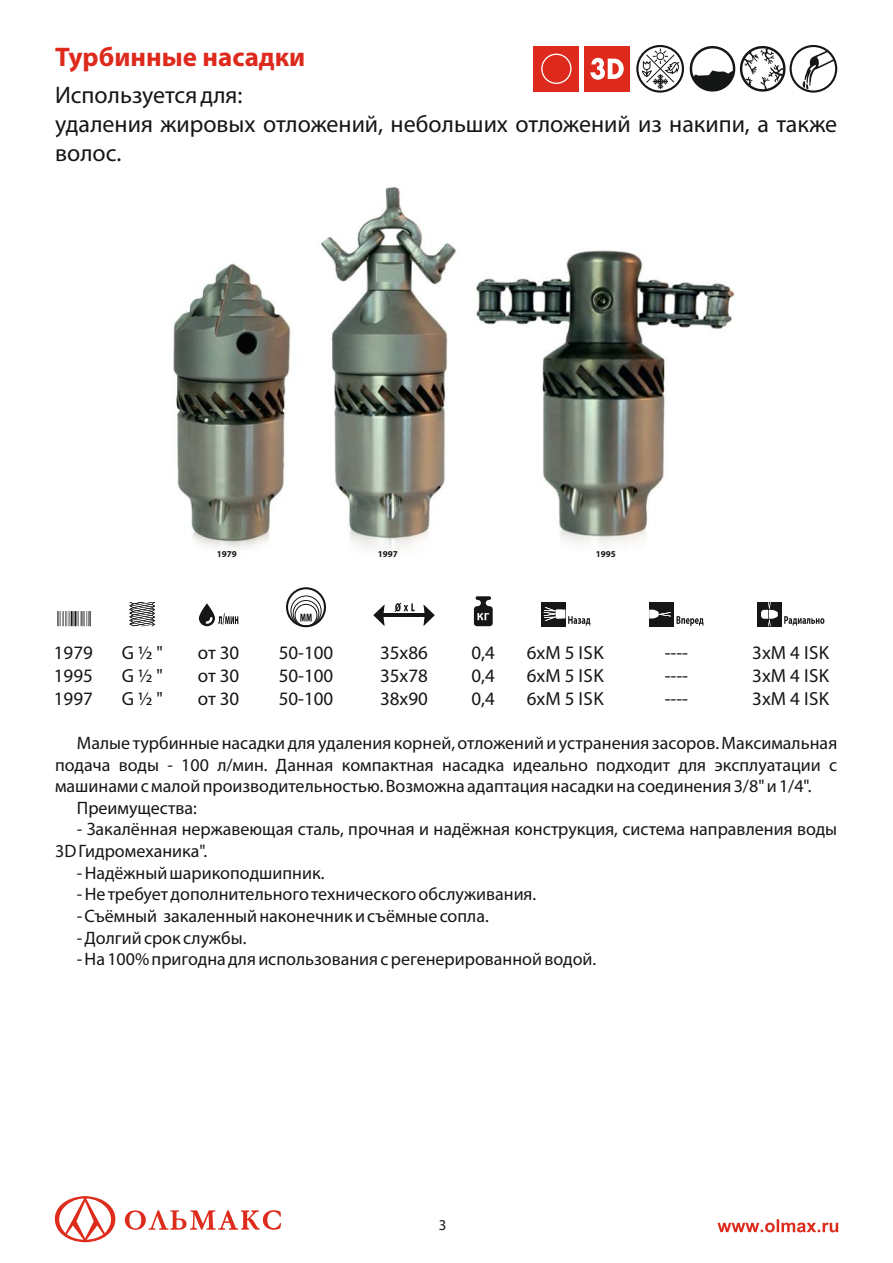
<style>
.page{position:relative;width:893px;height:1263px;background:#fff}
.page>*{position:absolute;margin:0;border:0;box-sizing:border-box;transform-origin:0 0}
.t1{font:700 27px "Myriad Pro";color:#dd2a1d}
.t2{font:24px/28.8px "Myriad Pro";color:#151616}
.t3{font:19.05px/22.8px "Myriad Pro";color:#151616;text-align:justify}
.t4{font:18px/21.6px "Myriad Pro";color:#151616}
.t5{font:15px "Myriad Pro";color:#151616}
.t6{font:700 9px "Myriad Pro";color:#151616}
</style>
<div class="page">
<img style="left:173px;top:186px;width:562px;height:364px">
<svg style="left:717px;top:1219px;width:121px;height:13px"></svg>
<svg style="left:54px;top:1196px;width:227px;height:46px"></svg>
<div style="left:584px;top:46px;width:46px;height:46px;background:#dd2a1d"></div>
<div style="left:533px;top:46px;width:46px;height:46px;background:#dd2a1d"></div>
<div style="left:541px;top:54px;width:31px;height:30px;border:1px solid #fff;border-radius:50%"></div>
<svg style="left:803px;top:51px;width:32px;height:38px"></svg>
<div style="left:790px;top:45px;width:47px;height:48px;border:2px solid #151616;border-radius:50%"></div>
<svg style="left:394px;top:603px;width:21px;height:9px"></svg>
<hr style="left:381px;top:613px;width:46px;height:4px;background:#151616">
<svg style="left:373px;top:604px;width:12px;height:22px"></svg>
<svg style="left:423px;top:604px;width:12px;height:22px"></svg>
<svg style="left:474px;top:596px;width:19px;height:30px"></svg>
<div style="left:541px;top:602px;width:24px;height:24px;background:#151616"></div>
<svg style="left:544px;top:607px;width:46px;height:19px"></svg>
<div style="left:649px;top:602px;width:24px;height:24px;background:#151616"></div>
<svg style="left:649px;top:610px;width:54px;height:16px"></svg>
<div style="left:757px;top:602px;width:24px;height:24px;background:#151616"></div>
<svg style="left:761px;top:602px;width:17px;height:24px"></svg>
<svg style="left:784px;top:616px;width:40px;height:10px"></svg>
<svg style="left:199px;top:603px;width:39px;height:23px"></svg>
<svg style="left:129px;top:602px;width:26px;height:24px"></svg>
<svg style="left:57px;top:611px;width:34px;height:15px"></svg>
<div style="left:286px;top:587px;width:40px;height:40px;border:2px solid #151616;border-radius:50%"></div>
<div style="left:290px;top:595px;width:32px;height:32px;border:1px solid #151616;border-radius:50%"></div>
<div style="left:293px;top:600px;width:26px;height:27px;border:1px solid #151616;border-radius:50%"></div>
<div style="left:295px;top:604px;width:22px;height:23px;border:1px solid #151616;border-radius:50%"></div>
<svg style="left:300px;top:614px;width:12px;height:7px"></svg>
<svg style="left:590px;top:58px;width:34px;height:22px"></svg>
<div style="left:636px;top:45px;width:48px;height:48px;border:2px solid #151616;border-radius:50%"></div>
<svg style="left:641px;top:49px;width:39px;height:40px"></svg>
<svg style="left:690px;top:46px;width:95px;height:46px"></svg>
<h1 class="t1" style="left:55px;top:46px;width:252px">Турбинные насадки</h1>
<h2 class="t2" style="left:55px;top:83px;width:784px">Используется для:<br>удаления жировых отложений, небольших отложений из накипи, а также волос.</h2>
<p class="t6" style="left:217px;top:550px;width:21px">1979</p>
<p class="t6" style="left:378px;top:550px;width:21px">1997</p>
<p class="t6" style="left:596px;top:550px;width:21px">1995</p>
<p class="t3" style="left:54px;top:643px;width:41px">1979<br>1995<br>1997</p>
<p class="t3" style="left:122px;top:643px;width:43px">G ½ " G ½ " G ½ "</p>
<p class="t3" style="left:198px;top:643px;width:43px">от 30 от 30 от 30</p>
<p class="t3" style="left:279px;top:643px;width:56px">50-100<br>50-100<br>50-100</p>
<p class="t3" style="left:380px;top:643px;width:49px">35х86<br>35х78<br>38х90</p>
<p class="t3" style="left:471px;top:643px;width:25px">0,4<br>0,4<br>0,4</p>
<p class="t3" style="left:527px;top:643px;width:78px">6xM 5 ISK 6xM 5 ISK 6xM 5 ISK</p>
<p class="t3" style="left:665px;top:643px;width:25px">---- ---- ----</p>
<p class="t3" style="left:752px;top:643px;width:78px">3xM 4 ISK 3xM 4 ISK 3xM 4 ISK</p>
<p class="t4" style="left:77px;top:733px;width:762px">Малые турбинные насадки для удаления корней, отложений и устранения засоров. Максимальная</p>
<p class="t4" style="left:55px;top:755px;width:784px">подача воды - 100 л/мин. Данная компактная насадка идеально подходит для эксплуатации с</p>
<p class="t4" style="left:55px;top:777px;width:758px">машинами с малой производительностью. Возможна адаптация насадки на соединения 3/8" и 1/4".</p>
<p class="t4" style="left:77px;top:798px;width:122px">Преимущества:</p>
<p class="t4" style="left:55px;top:820px;width:784px;text-indent:22px">- Закалённая нержавеющая сталь, прочная и надёжная конструкция, система направления воды<br>3D Гидромеханика".</p>
<p class="t4" style="left:77px;top:863px;width:249px">- Надёжный шарикоподшипник.</p>
<p class="t4" style="left:77px;top:885px;width:461px">- Не требует дополнительного технического обслуживания.</p>
<p class="t4" style="left:77px;top:907px;width:413px">- Съёмный закаленный наконечник и съёмные сопла.</p>
<p class="t4" style="left:77px;top:928px;width:171px">- Долгий срок службы.</p>
<p class="t4" style="left:77px;top:950px;width:521px">- На 100% пригодна для использования с регенерированной водой.</p>
<p class="t5" style="left:439px;top:1219px;width:9px">3</p>
</div>
